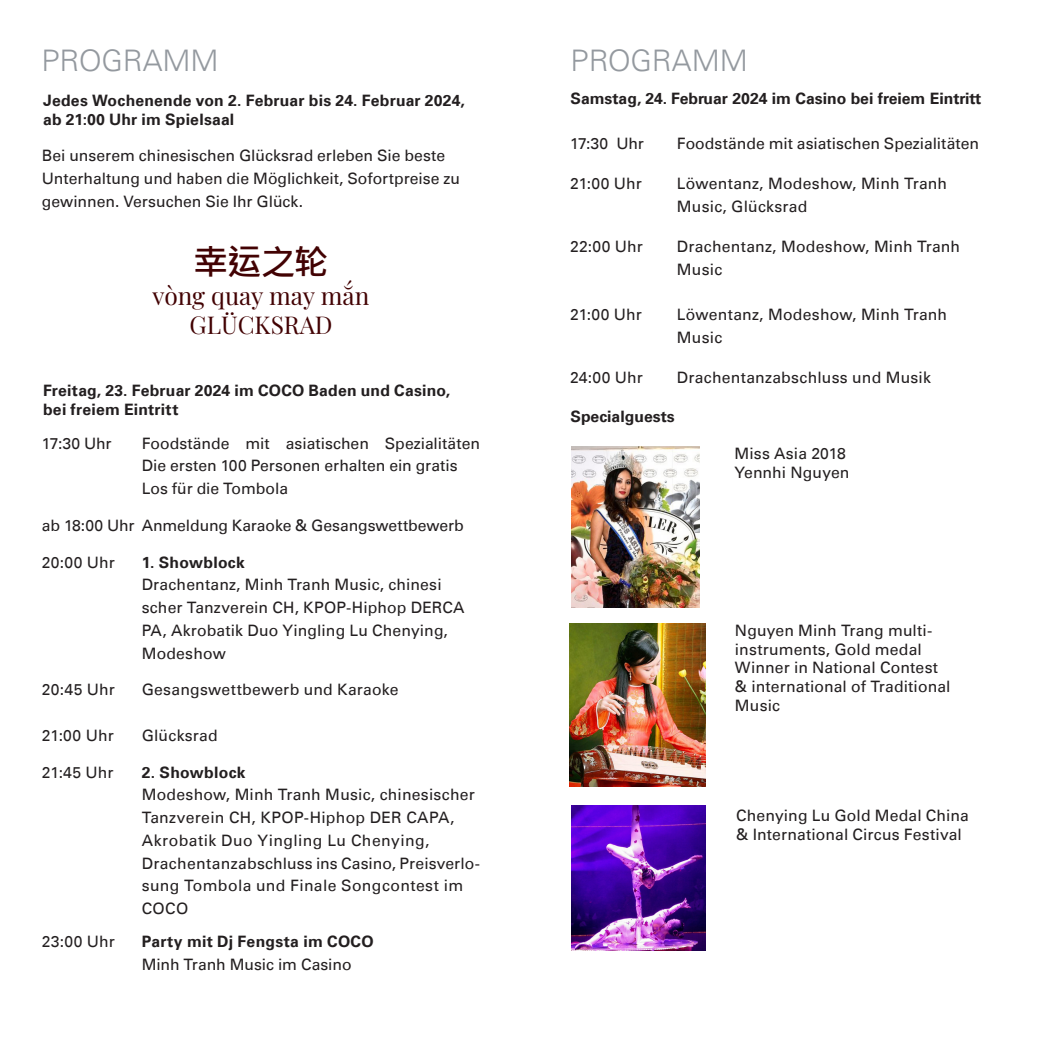
<style>
.page{position:relative;width:1042px;height:1042px;background:#fff}
.page>*{position:absolute;margin:0;border:0;box-sizing:border-box;transform-origin:0 0}
.t1{font:700 35px "Microsoft Jheng Hei";color:#420203}
.t2{font:300 29.75px "Univers LT";color:#94999f}
.t3{font:24.5px "Playfair Display";color:#420203}
.t4{font:15.75px/22.8px "Univers";letter-spacing:.005em;color:#231f20}
.t5{font:700 15.75px "Univers";letter-spacing:.01em;color:#231f20}
.t6{font:15.75px/22.8px "Univers";letter-spacing:.025em;color:#231f20}
.t7{font:15.75px "Univers";letter-spacing:.03em;color:#231f20}
.s1{font-weight:700}
</style>
<div class="page">
<img style="left:569px;top:624px;width:137px;height:162px">
<img style="left:571px;top:446px;width:128px;height:161px">
<img style="left:571px;top:806px;width:135px;height:144px">
<p class="t2" style="left:41px;top:42px;width:179px">PROGRAMM</p>
<p class="t5" style="left:43px;top:91px;width:423px">Jedes Wochenende von 2. Februar bis 24. Februar 2024,</p>
<p class="t5" style="left:43px;top:110px;width:193px">ab 21:00 Uhr im Spielsaal</p>
<p class="t4" style="left:42px;top:144px;width:420px">Bei unserem chinesischen Glücksrad erleben Sie beste<br>Unterhaltung und haben die Möglichkeit, Sofortpreise zu gewinnen. Versuchen Sie Ihr Glück.</p>
<p class="t1" style="left:193px;top:240px;width:137px">幸运之轮</p>
<p class="t3" style="left:153px;top:276px;width:218px">vòng quay may mắn</p>
<p class="t3" style="left:190px;top:305px;width:144px">GLÜCKSRAD</p>
<p class="t5" style="left:43px;top:381px;width:408px">Freitag, 23. Februar 2024 im COCO Baden und Casino,</p>
<p class="t5" style="left:43px;top:400px;width:137px">bei freiem Eintritt</p>
<p class="t4" style="left:42px;top:432px;width:71px">17:30 Uhr</p>
<p class="t4" style="left:142px;top:432px;width:340px">Foodstände mit asiatischen Spezialitäten<br>Die ersten 100 Personen erhalten ein gratis<br>Los für die Tombola</p>
<p class="t4" style="left:42px;top:514px;width:423px">ab 18:00 Uhr Anmeldung Karaoke &amp; Gesangswettbewerb</p>
<p class="t4" style="left:42px;top:551px;width:75px">20:00 Uhr</p>
<p class="t4" style="left:142px;top:551px;width:324px"><span class="s1">1. Showblock<br></span>Drachentanz, Minh Tranh Music, chinesi scher Tanzverein CH, KPOP-Hiphop DERCA<br>PA, Akrobatik Duo Yingling Lu Chenying,<br>Modeshow</p>
<p class="t4" style="left:42px;top:678px;width:74px">20:45 Uhr</p>
<p class="t4" style="left:142px;top:678px;width:258px">Gesangswettbewerb und Karaoke</p>
<p class="t4" style="left:42px;top:724px;width:73px">21:00 Uhr</p>
<p class="t4" style="left:142px;top:724px;width:78px">Glücksrad</p>
<p class="t4" style="left:42px;top:761px;width:73px">21:45 Uhr</p>
<p class="t5" style="left:142px;top:763px;width:106px">2. Showblock</p>
<p class="t4" style="left:142px;top:783px;width:335px">Modeshow, Minh Tranh Music, chinesischer<br>Tanzverein CH, KPOP-Hiphop DER CAPA,</p>
<p class="t7" style="left:142px;top:831px;width:289px">Akrobatik Duo Yingling Lu Chenying,</p>
<p class="t4" style="left:142px;top:852px;width:340px">Drachentanzabschluss ins Casino, Preisverlo-</p>
<p class="t6" style="left:142px;top:874px;width:323px">sung Tombola und Finale Songcontest im<br>COCO</p>
<p class="t4" style="left:42px;top:930px;width:75px">23:00 Uhr</p>
<p class="t5" style="left:142px;top:932px;width:233px">Party mit Dj Fengsta im COCO</p>
<p class="t4" style="left:142px;top:953px;width:211px">Minh Tranh Music im Casino</p>
<p class="t2" style="left:570px;top:42px;width:179px">PROGRAMM</p>
<p class="t5" style="left:570px;top:89px;width:412px">Samstag, 24. Februar 2024 im Casino bei freiem Eintritt</p>
<p class="t4" style="left:570px;top:132px;width:75px">17:30 Uhr</p>
<p class="t4" style="left:677px;top:132px;width:304px">Foodstände mit asiatischen Spezialitäten</p>
<p class="t4" style="left:570px;top:172px;width:73px">21:00 Uhr</p>
<p class="t4" style="left:677px;top:172px;width:272px">Löwentanz, Modeshow, Minh Tranh<br>Music, Glücksrad</p>
<p class="t4" style="left:570px;top:235px;width:74px">22:00 Uhr</p>
<p class="t4" style="left:677px;top:235px;width:285px">Drachentanz, Modeshow, Minh Tranh<br>Music</p>
<p class="t4" style="left:570px;top:304px;width:73px">21:00 Uhr</p>
<p class="t4" style="left:677px;top:304px;width:272px">Löwentanz, Modeshow, Minh Tranh<br>Music</p>
<p class="t4" style="left:570px;top:367px;width:74px">24:00 Uhr</p>
<p class="t4" style="left:677px;top:367px;width:256px">Drachentanzabschluss und Musik</p>
<p class="t5" style="left:570px;top:407px;width:106px">Specialguests</p>
<p class="t4" style="left:734px;top:442px;width:113px">Miss Asia 2018</p>
<p class="t4" style="left:734px;top:461px;width:116px">Yennhi Nguyen</p>
<p class="t4" style="left:735px;top:619px;width:199px">Nguyen Minh Trang multi-</p>
<p class="t4" style="left:735px;top:639px;width:217px;line-height:18.9px">instruments, Gold medal<br>Winner in National Contest &amp; international of Traditional<br>Music</p>
<p class="t4" style="left:736px;top:804px;width:234px">Chenying Lu Gold Medal China</p>
<p class="t4" style="left:736px;top:823px;width:227px">&amp; International Circus Festival</p>
</div>
